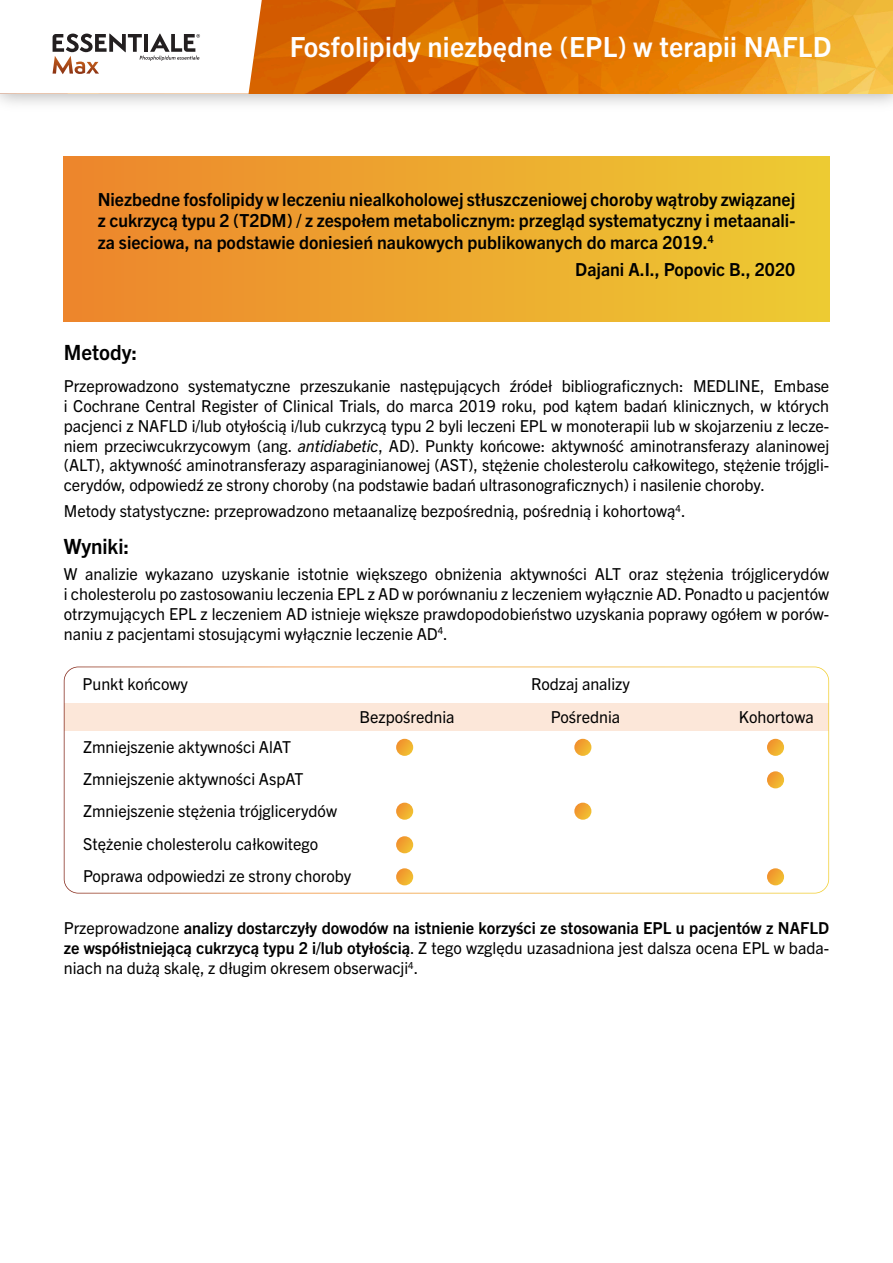
<style>
.page{position:relative;width:893px;height:1263px;background:#fff}
.page>*{position:absolute;margin:0;border:0;box-sizing:border-box;transform-origin:0 0}
.t1{font:700 27.75px "Trade Gothic Next LT Pro";letter-spacing:.01em;color:#fff}
.t2{font:700 21px "Trade Gothic Next LT Pro";color:#000}
.t3{font:700 18px/21.6px "Trade Gothic Next LT Pro";color:#000;text-align:justify}
.t4{font:16.5px/19.8px "Trade Gothic Next LT Pro";color:#000;text-align:justify}
.t5{font:700 16.5px/19.8px "Trade Gothic Next LT Pro";color:#000;text-align:justify}
.s1{font-style:italic}
.s2{font-weight:400}
</style>
<div class="page">
<img style="left:262px;top:0;width:631px;height:94px">
<svg style="left:0;top:0;width:262px;height:94px"></svg>
<div style="left:64px;top:156px;width:765px;height:166px;background:linear-gradient(to right,#ed852c,#edcb33)"></div>
<svg style="left:64px;top:666px;width:765px;height:227px"></svg>
<h1 class="t1" style="left:290px;top:28px;width:543px">Fosfolipidy niezbędne (EPL) w terapii NAFLD</h1>
<p class="t3" style="left:98px;top:187px;width:699px">Niezbedne fosfolipidy w leczeniu niealkoholowej stłuszczeniowej choroby wątroby związanej z cukrzycą typu 2 (T2DM) / z zespołem metabolicznym: przegląd systematyczny i metaanali&shy;za sieciowa, na podstawie doniesień naukowych publikowanych do marca 2019.<sup>4</sup></p>
<p class="t3" style="left:575px;top:258px;width:221px">Dajani A.I., Popovic B., 2020</p>
<p class="t2" style="left:64px;top:338px;width:75px">Metody:</p>
<p class="t4" style="left:64px;top:375px;width:767px">Przeprowadzono systematyczne przeszukanie następujących źródeł bibliograficznych: MEDLINE, Embase i Cochrane Central Register of Clinical Trials, do marca 2019 roku, pod kątem badań klinicznych, w których pacjenci z NAFLD i/lub otyłością i/lub cukrzycą typu 2 byli leczeni EPL w monoterapii lub w skojarzeniu z lecze&shy;niem przeciwcukrzycowym (ang. <span class="s1">antidiabetic</span>, AD). Punkty końcowe: aktywność aminotransferazy alaninowej (ALT), aktywność aminotransferazy asparaginianowej (AST), stężenie cholesterolu całkowitego, stężenie trójgli&shy;cerydów, odpowiedź ze strony choroby (na podstawie badań ultrasonograficznych) i nasilenie choroby.</p>
<p class="t4" style="left:64px;top:500px;width:623px">Metody statystyczne: przeprowadzono metaanalizę bezpośrednią, pośrednią i kohortową<sup>4</sup>.</p>
<p class="t2" style="left:64px;top:532px;width:67px">Wyniki:</p>
<p class="t4" style="left:64px;top:563px;width:767px">W analizie wykazano uzyskanie istotnie większego obniżenia aktywności ALT oraz stężenia trójglicerydów i cholesterolu po zastosowaniu leczenia EPL z AD w porównaniu z leczeniem wyłącznie AD. Ponadto u pacjentów otrzymujących EPL z leczeniem AD istnieje większe prawdopodobieństwo uzyskania poprawy ogółem w porów&shy;naniu z pacjentami stosującymi wyłącznie leczenie AD<sup>4</sup>.</p>
<p class="t4" style="left:83px;top:673px;width:107px">Punkt końcowy</p>
<p class="t4" style="left:531px;top:673px;width:100px">Rodzaj analizy</p>
<p class="t4" style="left:83px;top:730px;width:270px;line-height:32.2px;text-align:left">Zmniejszenie aktywności AlAT Zmniejszenie aktywności AspAT Zmniejszenie stężenia trójglicerydów Stężenie cholesterolu całkowitego Poprawa odpowiedzi ze strony choroby</p>
<p class="t4" style="left:359px;top:706px;width:97px">Bezpośrednia</p>
<p class="t4" style="left:551px;top:706px;width:71px">Pośrednia</p>
<p class="t4" style="left:739px;top:706px;width:76px">Kohortowa</p>
<p class="t5" style="left:64px;top:917px;width:767px"><span class="s2">Przeprowadzone</span> analizy dostarczyły dowodów na istnienie korzyści ze stosowania EPL u pacjentów z NAFLD ze współistniejącą cukrzycą typu 2 i/lub otyłością<span class="s2">. Z tego względu uzasadniona jest dalsza ocena EPL w bada&shy;niach na dużą skalę, z długim okresem obserwacji</span><sup>4</sup><span class="s2">.</span></p>
</div>
